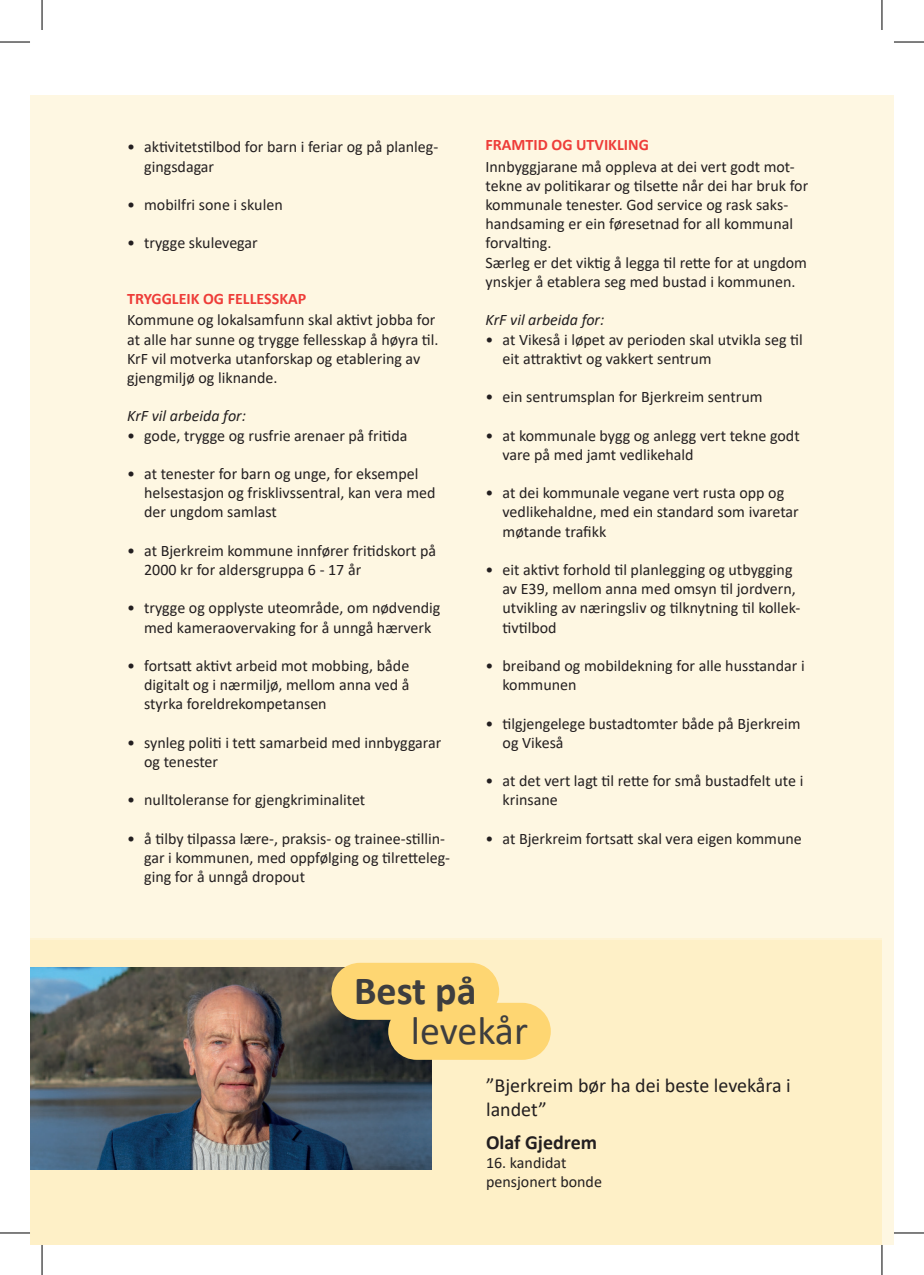
<style>
.page{position:relative;width:924px;height:1275px;background:#fff}
.page>*{position:absolute;margin:0;border:0;box-sizing:border-box;transform-origin:0 0}
.t1{font:40px "Calibri";color:#3e3e3f}
.t2{font:700 40px "Calibri";color:#3e3e3f}
.t3{font:20px/24px "Calibri";color:#231f20}
.t4{font:700 20px "Calibri";color:#231f20}
.t5{font:16px/19.2px "Calibri";color:#231f20}
.t6{font:700 16px "Calibri";color:#ee3d39}
.t7{font:italic 16px "Calibri";color:#231f20}
</style>
<div class="page">
<div style="left:31px;top:95px;width:861px;height:1149px;background:linear-gradient(to bottom,#fefaeb,#fdf0cb)"></div>
<img style="left:31px;top:968px;width:400px;height:201px">
<div style="left:331px;top:962px;width:168px;height:57px;background:#fed672;border-radius:29px"></div>
<div style="left:388px;top:1002px;width:162px;height:57px;background:#fed672;border-radius:29px"></div>
<svg style="left:0;top:41px;width:30px;height:1px"></svg>
<svg style="left:894px;top:41px;width:29px;height:1px"></svg>
<svg style="left:0;top:1233px;width:30px;height:1px"></svg>
<svg style="left:893px;top:1230px;width:30px;height:5px"></svg>
<svg style="left:41px;top:0;width:1px;height:30px"></svg>
<svg style="left:41px;top:1245px;width:1px;height:30px"></svg>
<svg style="left:882px;top:0;width:1px;height:30px"></svg>
<svg style="left:882px;top:1245px;width:1px;height:30px"></svg>
<hr style="left:0;top:42px;width:30px;height:1px;background:#000">
<hr style="left:893px;top:42px;width:30px;height:1px;background:#000">
<hr style="left:0;top:1232px;width:30px;height:1px;background:#000">
<hr style="left:893px;top:1232px;width:30px;height:1px;background:#000">
<hr style="left:42px;top:0;width:1px;height:30px;background:#000">
<hr style="left:42px;top:1245px;width:1px;height:30px;background:#000">
<hr style="left:881px;top:0;width:1px;height:30px;background:#000">
<hr style="left:881px;top:1245px;width:1px;height:30px;background:#000">
<p class="t5" style="left:144px;top:137px;width:295px;text-indent:-17px">• aktivitetstilbod for barn i feriar og på planleg&shy;gingsdagar</p>
<p class="t5" style="left:127px;top:195px;width:157px">• mobilfri sone i skulen</p>
<p class="t5" style="left:127px;top:233px;width:132px">• trygge skulevegar</p>
<p class="t6" style="left:127px;top:287px;width:180px">TRYGGLEIK OG FELLESSKAP</p>
<p class="t5" style="left:127px;top:310px;width:313px">Kommune og lokalsamfunn skal aktivt jobba for at alle har sunne og trygge fellesskap å høyra til.<br>KrF vil motverka utanforskap og etablering av gjengmiljø og liknande.</p>
<p class="t7" style="left:127px;top:405px;width:120px">KrF vil arbeida for:</p>
<p class="t5" style="left:127px;top:425px;width:281px">• gode, trygge og rusfrie arenaer på fritida</p>
<p class="t5" style="left:144px;top:463px;width:293px;text-indent:-17px">• at tenester for barn og unge, for eksempel helsestasjon og frisklivssentral, kan vera med der ungdom samlast</p>
<p class="t5" style="left:144px;top:540px;width:293px;text-indent:-17px">• at Bjerkreim kommune innfører fritidskort på<br>2000 kr for aldersgruppa 6 - 17 år</p>
<p class="t5" style="left:127px;top:598px;width:314px;text-align:center">• trygge og opplyste uteområde, om nødvendig med kameraovervaking for å unngå hærverk</p>
<p class="t5" style="left:144px;top:655px;width:267px;text-align:justify;text-indent:-17px">• fortsatt aktivt arbeid mot mobbing, både digitalt og i nærmiljø, mellom anna ved å styrka foreldrekompetansen</p>
<p class="t5" style="left:144px;top:732px;width:298px;text-indent:-17px">• synleg politi i tett samarbeid med innbyggarar og tenester</p>
<p class="t5" style="left:127px;top:790px;width:239px">• nulltoleranse for gjengkriminalitet</p>
<p class="t5" style="left:144px;top:828px;width:307px;text-indent:-17px">• å tilby tilpassa lære-, praksis- og trainee-stillin&shy;gar i kommunen, med oppfølging og tilretteleg&shy;ging for å unngå dropout</p>
<p class="t6" style="left:485px;top:134px;width:165px">FRAMTID OG UTVIKLING</p>
<p class="t5" style="left:485px;top:156px;width:324px">Innbyggjarane må oppleva at dei vert godt mot&shy;tekne av politikarar og tilsette når dei har bruk for kommunale tenester. God service og rask saks&shy;handsaming er ein føresetnad for all kommunal forvalting.<br>Særleg er det viktig å legga til rette for at ungdom ynskjer å etablera seg med bustad i kommunen.</p>
<p class="t7" style="left:485px;top:309px;width:120px">KrF vil arbeida for:</p>
<p class="t5" style="left:502px;top:329px;width:301px;text-indent:-17px">• at Vikeså i løpet av perioden skal utvikla seg til eit attraktivt og vakkert sentrum</p>
<p class="t5" style="left:485px;top:387px;width:278px">• ein sentrumsplan for Bjerkreim sentrum</p>
<p class="t5" style="left:502px;top:425px;width:298px;text-indent:-17px">• at kommunale bygg og anlegg vert tekne godt vare på med jamt vedlikehald</p>
<p class="t5" style="left:502px;top:483px;width:297px;text-indent:-17px">• at dei kommunale vegane vert rusta opp og vedlikehaldne, med ein standard som ivaretar møtande trafikk</p>
<p class="t5" style="left:502px;top:559px;width:299px;text-indent:-17px">• eit aktivt forhold til planlegging og utbygging av E39, mellom anna med omsyn til jordvern, utvikling av næringsliv og tilknytning til kollek&shy;tivtilbod</p>
<p class="t5" style="left:502px;top:655px;width:303px;text-indent:-17px">• breiband og mobildekning for alle husstandar i kommunen</p>
<p class="t5" style="left:502px;top:713px;width:299px;text-indent:-17px">• tilgjengelege bustadtomter både på Bjerkreim og Vikeså</p>
<p class="t5" style="left:502px;top:771px;width:302px;text-indent:-17px">• at det vert lagt til rette for små bustadfelt ute i krinsane</p>
<p class="t5" style="left:485px;top:828px;width:317px">• at Bjerkreim fortsatt skal vera eigen kommune</p>
<h1 class="t2" style="left:354px;top:962px;width:124px">Best på</h1>
<h1 class="t1" style="left:410px;top:1003px;width:119px">levekår</h1>
<p class="t3" style="left:486px;top:1073px;width:306px">”Bjerkreim bør ha dei beste levekåra i landet”</p>
<p class="t4" style="left:486px;top:1128px;width:112px">Olaf Gjedrem</p>
<p class="t5" style="left:486px;top:1152px;width:117px">16. kandidat pensjonert bonde</p>
</div>
